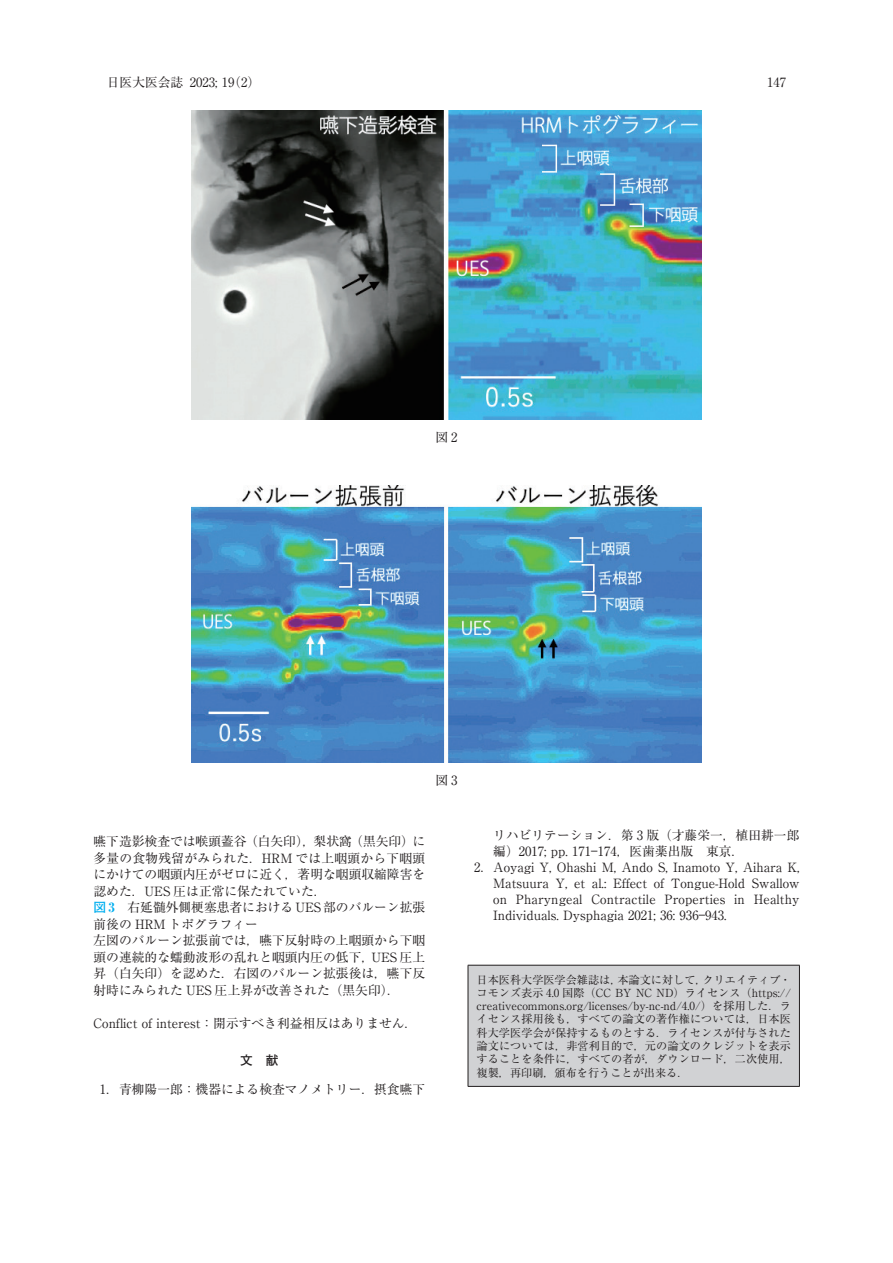
<style>
.page{position:relative;width:893px;height:1263px;background:#fff}
.page>*{position:absolute;margin:0;border:0;box-sizing:border-box;transform-origin:0 0}
.t1{font:12.75px/16.5px "Ryumin Pr 6 N";color:#231f20}
.t2{font:700 12.75px "Futo Go B101 Pr 6 N";color:#231f20}
.t3{font:11.1px/13.4px "Ryumin Pr 6 N";letter-spacing:.005em;color:#231f20;text-align:justify}
.s1{font-family:"Futo Go B101 Pr 6 N";font-weight:700;color:#00aeef}
.s2{font-weight:800;color:#00aeef}
</style>
<div class="page">
<div style="left:468px;top:965px;width:331px;height:121px;background:#d1d2d4"></div>
<hr style="left:468px;top:965px;width:332px;height:1px;background:#231f20">
<hr style="left:468px;top:965px;width:1px;height:121px;background:#231f20">
<hr style="left:799px;top:965px;width:1px;height:121px;background:#231f20">
<hr style="left:468px;top:1086px;width:332px;height:1px;background:#231f20">
<img style="left:191px;top:110px;width:511px;height:310px">
<img style="left:191px;top:486px;width:511px;height:277px">
<p class="t1" style="left:107px;top:74px;width:155px">日医大医会誌 2023; 19（2）</p>
<p class="t1" style="left:767px;top:74px;width:21px">147</p>
<p class="t1" style="left:435px;top:428px;width:24px">図 2</p>
<p class="t1" style="left:435px;top:771px;width:24px">図 3</p>
<p class="t1" style="left:94px;top:833px;width:333px">嚥下造影検査では喉頭蓋谷（白矢印），梨状窩（黒矢印）に多量の食物残留がみられた．HRM では上咽頭から下咽頭にかけての咽頭内圧がゼロに近く，著明な咽頭収縮障害を認めた．UES 圧は正常に保たれていた．<br><span class="s1">図</span> <span class="s2">3</span>　右延髄外側梗塞患者における UES 部のバルーン拡張前後の HRM トポグラフィー<br>左図のバルーン拡張前では，嚥下反射時の上咽頭から下咽頭の連続的な蠕動波形の乱れと咽頭内圧の低下，UES 圧上昇（白矢印）を認めた．右図のバルーン拡張後は，嚥下反射時にみられた UES 圧上昇が改善された（黒矢印）．</p>
<p class="t1" style="left:94px;top:1014px;width:325px">Conflict of interest：開示すべき利益相反はありません．</p>
<p class="t2" style="left:240px;top:1050px;width:40px">文　献</p>
<p class="t1" style="left:100px;top:1080px;width:327px">1．青柳陽一郎：機器による検査マノメトリー．摂食嚥下</p>
<p class="t1" style="left:493px;top:826px;width:308px">リハビリテーション．第 3 版（才藤栄一，植田耕一郎</p>
<p class="t1" style="left:493px;top:842px;width:253px">編）2017; pp. 171―174，医歯薬出版　東京．</p>
<p class="t1" style="left:474px;top:858px;width:327px">2．Aoyagi Y, Ohashi M, Ando S, Inamoto Y, Aihara K,</p>
<p class="t1" style="left:493px;top:874px;width:308px">Matsuura Y, et al.: Effect of Tongue-Hold Swallow</p>
<p class="t1" style="left:493px;top:890px;width:308px">on Pharyngeal Contractile Properties in Healthy</p>
<p class="t1" style="left:493px;top:906px;width:235px">Individuals. Dysphagia 2021; 36: 936―943.</p>
<p class="t3" style="left:476px;top:972px;width:316px">日本医科大学医学会雑誌は，本論文に対して，クリエイティブ・コモンズ表示 4.0 国際（CC BY NC ND）ライセンス（https:// creativecommons.org/licenses/by-nc-nd/4.0/）を採用した．ライセンス採用後も，すべての論文の著作権については，日本医科大学医学会が保持するものとする．ライセンスが付与された論文については，非営利目的で，元の論文のクレジットを表示することを条件に，すべての者が，ダウンロード，二次使用，複製，再印刷，頒布を行うことが出来る．</p>
</div>
